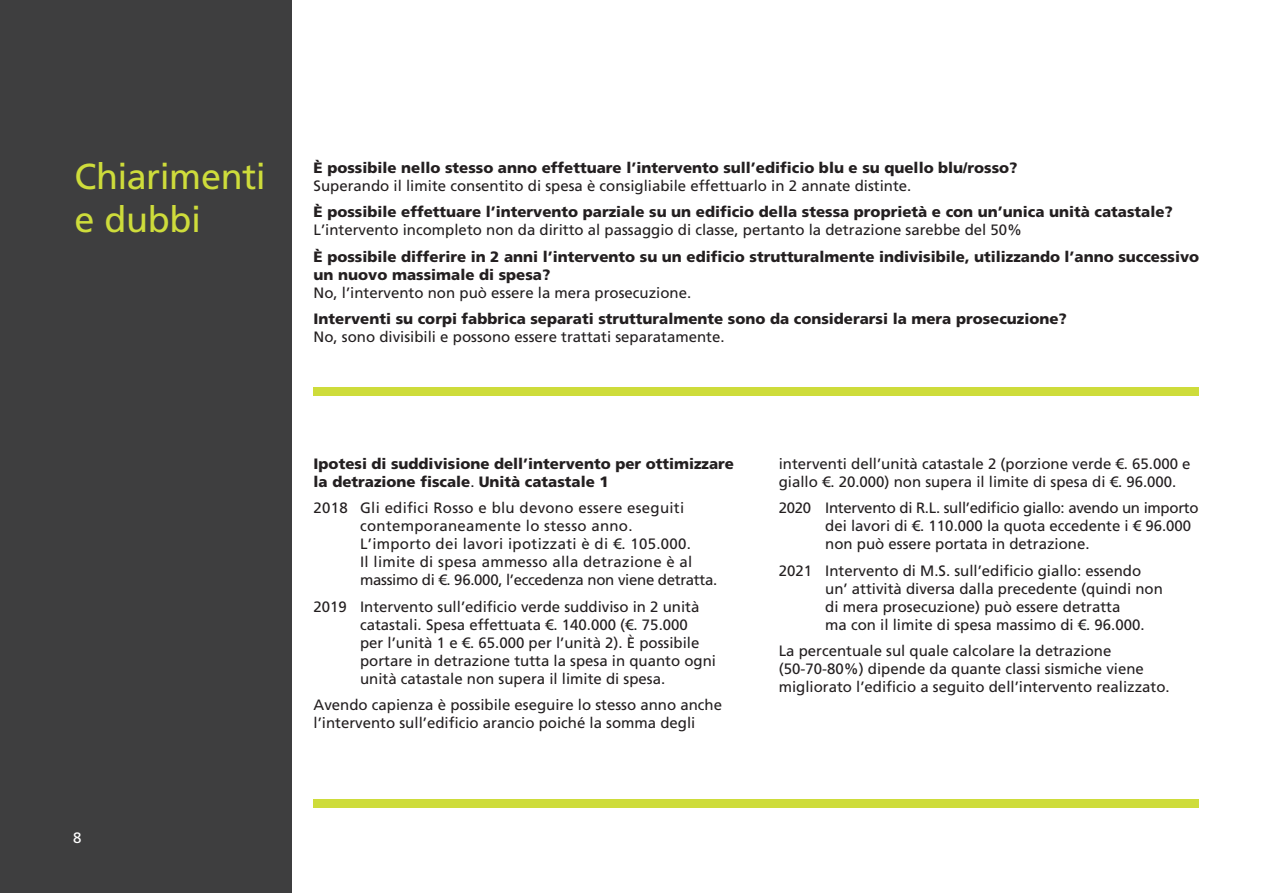
<style>
.page{position:relative;width:1263px;height:893px;background:#fff}
.page>*{position:absolute;margin:0;border:0;box-sizing:border-box;transform-origin:0 0}
.t1{font:36px/43.2px "Frutiger LT Std";letter-spacing:-.01em;color:#cedc3b}
.t2{font:15px/18px "Frutiger LT Std";color:#231f20}
.t3{font:900 15px/18px "Frutiger LT Std";color:#231f20}
.t4{font:15px/18px "Frutiger LT Std";letter-spacing:.02em;color:#231f20}
.t5{font:15px "Frutiger LT Std";color:#fff}
.s1{font-weight:400}
</style>
<div class="page">
<div style="left:0;top:0;width:291px;height:893px;background:#3e3e3f"></div>
<div style="left:314px;top:387px;width:885px;height:8px;background:#cedc3b"></div>
<div style="left:314px;top:799px;width:885px;height:9px;background:#cedc3b"></div>
<h1 class="t1" style="left:74px;top:155px;width:193px">Chiarimenti e dubbi</h1>
<p class="t3" style="left:314px;top:159px;width:705px">È possibile nello stesso anno effettuare l’intervento sull’edificio blu e su quello blu/rosso?</p>
<p class="t2" style="left:314px;top:177px;width:599px">Superando il limite consentito di spesa è consigliabile effettuarlo in 2 annate distinte.</p>
<p class="t3" style="left:314px;top:203px;width:861px">È possibile effettuare l’intervento parziale su un edificio della stessa proprietà e con un’unica unità catastale?</p>
<p class="t2" style="left:314px;top:221px;width:710px">L’intervento incompleto non da diritto al passaggio di classe, pertanto la detrazione sarebbe del 50%</p>
<p class="t3" style="left:314px;top:248px;width:887px">È possibile differire in 2 anni l’intervento su un edificio strutturalmente indivisibile, utilizzando l’anno successivo un nuovo massimale di spesa?</p>
<p class="t2" style="left:314px;top:284px;width:379px">No, l’intervento non può essere la mera prosecuzione.</p>
<p class="t3" style="left:314px;top:310px;width:755px">Interventi su corpi fabbrica separati strutturalmente sono da considerarsi la mera prosecuzione?</p>
<p class="t2" style="left:314px;top:328px;width:412px">No, sono divisibili e possono essere trattati separatamente.</p>
<p class="t5" style="left:73px;top:829px;width:10px">8</p>
<p class="t3" style="left:314px;top:454px;width:422px">Ipotesi di suddivisione dell’intervento per ottimizzare la detrazione fiscale<span class="s1">.</span> Unità catastale 1</p>
<p class="t4" style="left:360px;top:499px;width:359px;text-indent:-47px">2018 Gli edifici Rosso e blu devono essere eseguiti contemporaneamente lo stesso anno.<br>L’importo dei lavori ipotizzati è di €. 105.000.<br>Il limite di spesa ammesso alla detrazione è al massimo di €. 96.000, l’eccedenza non viene detratta.</p>
<p class="t2" style="left:360px;top:598px;width:357px;text-indent:-46px">2019 Intervento sull’edificio verde suddiviso in 2 unità catastali. Spesa effettuata €. 140.000 (€. 75.000<br>per l’unità 1 e €. 65.000 per l’unità 2). È possibile portare in detrazione tutta la spesa in quanto ogni unità catastale non supera il limite di spesa.</p>
<p class="t2" style="left:314px;top:696px;width:410px">Avendo capienza è possibile eseguire lo stesso anno anche l’intervento sull’edificio arancio poiché la somma degli</p>
<p class="t2" style="left:779px;top:455px;width:413px">interventi dell’unità catastale 2 (porzione verde €. 65.000 e giallo €. 20.000) non supera il limite di spesa di €. 96.000.</p>
<p class="t2" style="left:825px;top:499px;width:375px;text-indent:-46px">2020 Intervento di R.L. sull’edificio giallo: avendo un importo dei lavori di €. 110.000 la quota eccedente i € 96.000 non può essere portata in detrazione.</p>
<p class="t2" style="left:825px;top:562px;width:339px;text-indent:-47px">2021 Intervento di M.S. sull’edificio giallo: essendo un’ attività diversa dalla precedente (quindi non di mera prosecuzione) può essere detratta<br>ma con il limite di spesa massimo di €. 96.000.</p>
<p class="t2" style="left:779px;top:642px;width:392px">La percentuale sul quale calcolare la detrazione (50-70-80%) dipende da quante classi sismiche viene migliorato l’edificio a seguito dell’intervento realizzato.</p>
</div>
